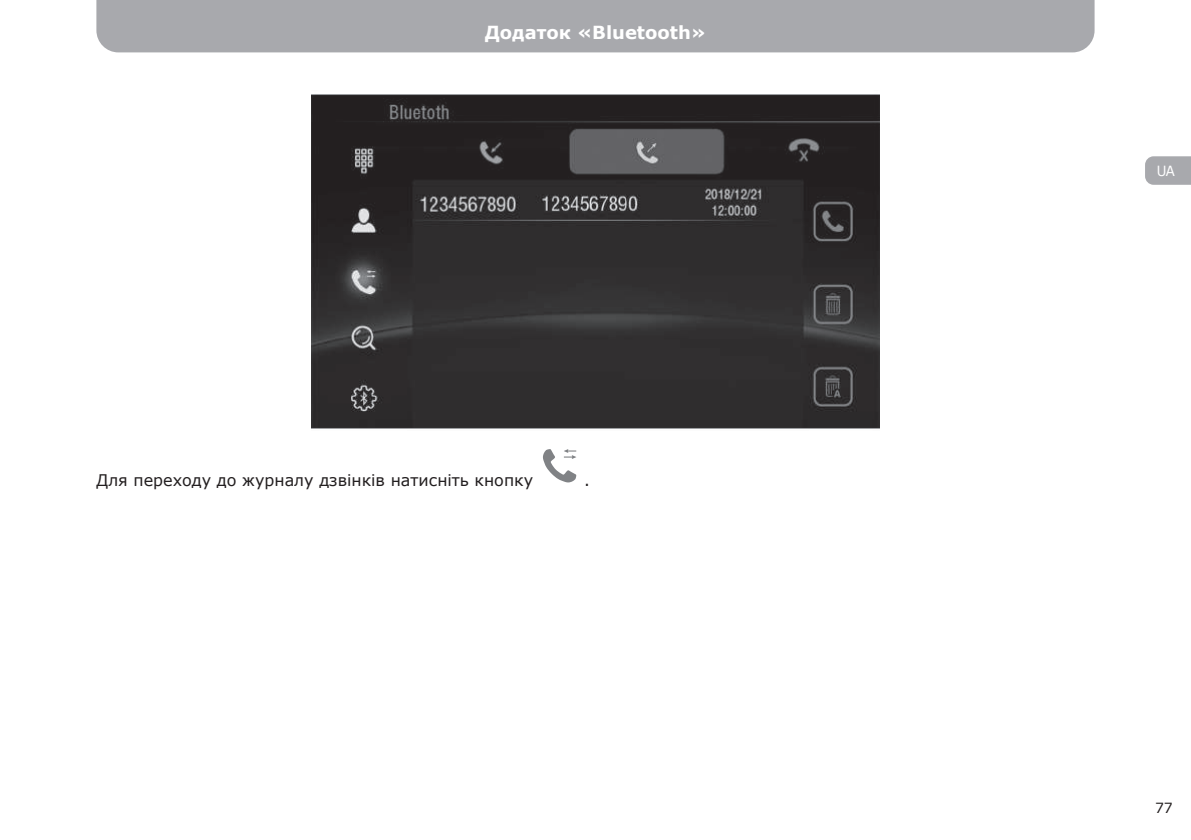
<style>
.page{position:relative;width:1191px;height:840px;background:#fff}
.page>*{position:absolute;margin:0;border:0;box-sizing:border-box;transform-origin:0 0}
.t1{font:700 18px "Verdana";color:#fff}
.t2{font:16px "Verdana";color:#231f20}
.t3{font:14px "Verdana";color:#231f20}
.t4{font:14px "Verdana";color:#fff;scale:.95 1}
</style>
<div class="page">
<svg style="left:1145px;top:156px;width:46px;height:29px"></svg>
<div style="left:96px;top:0;width:998px;height:52px;background:#a8a9ad"></div>
<img style="left:312px;top:94px;width:567px;height:335px">
<svg style="left:543px;top:449px;width:33px;height:33px"></svg>
<p class="t1" style="left:485px;top:21px;width:223px">Додаток «Bluetooth»</p>
<p class="t2" style="left:96px;top:469px;width:438px">Для переходу до журналу дзвінків натисніть кнопку</p>
<p class="t2" style="left:584px;top:469px;width:7px">.</p>
<p class="t4" style="left:1156px;top:162px;width:21px">UA</p>
<p class="t3" style="left:1155px;top:798px;width:19px">77</p>
</div>
